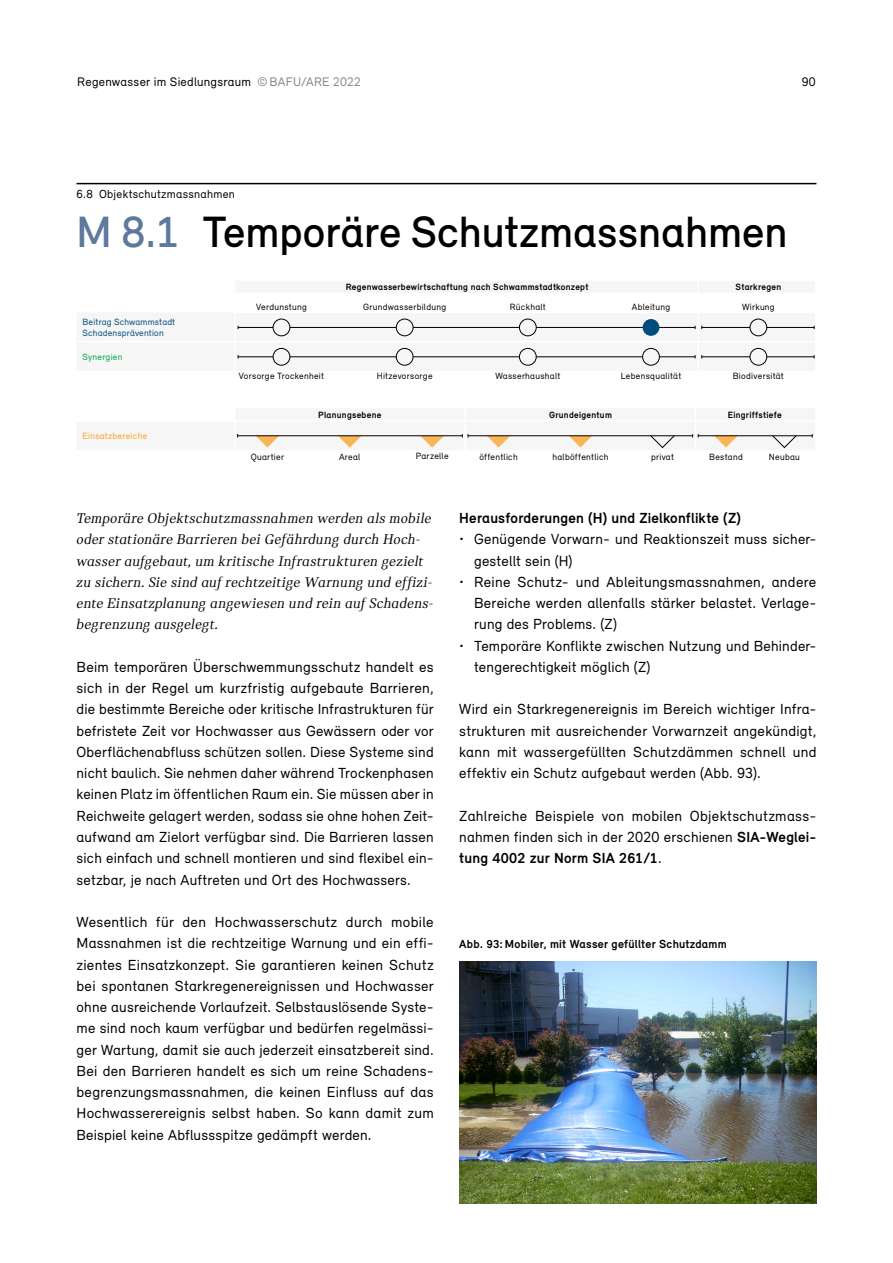
<style>
.page{position:relative;width:893px;height:1263px;background:#fff}
.page>*{position:absolute;margin:0;border:0;box-sizing:border-box;transform-origin:0 0}
._07_Kapiteltitel_Mas{font:500 45px "Relevant";color:#000}
._07_Grundtext{font:15px/21.3px "Relevant";letter-spacing:.015em;color:#000;text-align:justify}
._07_Lead{font:italic 15px/21.3px "Catalog";letter-spacing:.015em;color:#000}
._07_Grundtext_aufz{font:15px/21.3px "Relevant";letter-spacing:.015em;color:#000}
._07_Grundtext_aufz_a{font:15px/21.3px "Relevant";letter-spacing:.015em;color:#000}
._07_Untertitel{font:700 15px "Relevant";letter-spacing:.015em;color:#000}
.t1{font:12.75px "Relevant";letter-spacing:.02em;color:#000}
._08_Legende_Titel{font:700 12px "Relevant";letter-spacing:.02em;color:#000}
.t2{font:12px "Relevant";letter-spacing:.025em;color:#000}
.t3{font:9.3px "Relevant";letter-spacing:.03em;color:#000}
.t4{font:700 9.3px "Relevant";letter-spacing:.03em;color:#000}
.t5{font:9.3px/11.1px "Relevant";letter-spacing:.02em;color:#004c7d}
.t6{font:9.3px "Relevant";letter-spacing:.03em;color:#f6a124}
.t7{font:9.3px "Relevant";letter-spacing:.03em;color:#00a448}
.s1{color:#878787}
.s2{color:#5d799c}
.s3{font-weight:700}
</style>
<div class="page">
<hr style="left:77px;top:183px;width:739px;height:1px;background:#000">
<div style="left:237px;top:318px;width:578px;height:48px;background:#f6f6f6"></div>
<hr style="left:235px;top:341px;width:463px;height:1px;background:#fff">
<hr style="left:698px;top:341px;width:117px;height:1px;background:#fff">
<hr style="left:238px;top:356px;width:457px;height:1px;background:#000">
<hr style="left:238px;top:327px;width:457px;height:1px;background:#000">
<hr style="left:702px;top:356px;width:112px;height:1px;background:#000">
<hr style="left:702px;top:327px;width:112px;height:1px;background:#000">
<svg style="left:695px;top:318px;width:7px;height:48px"></svg>
<div style="left:273px;top:348px;width:17px;height:17px;background:#f6f6f6;border:1px solid #000;border-radius:50%"></div>
<div style="left:273px;top:319px;width:17px;height:17px;background:#f6f6f6;border:1px solid #000;border-radius:50%"></div>
<div style="left:396px;top:348px;width:17px;height:17px;background:#f6f6f6;border:1px solid #000;border-radius:50%"></div>
<div style="left:396px;top:319px;width:17px;height:17px;background:#f6f6f6;border:1px solid #000;border-radius:50%"></div>
<div style="left:519px;top:348px;width:17px;height:17px;background:#f6f6f6;border:1px solid #000;border-radius:50%"></div>
<div style="left:519px;top:319px;width:17px;height:17px;background:#f6f6f6;border:1px solid #000;border-radius:50%"></div>
<div style="left:642px;top:348px;width:18px;height:17px;background:#f6f6f6;border:1px solid #000;border-radius:50%"></div>
<div style="left:643px;top:319px;width:16px;height:17px;background:#004c7d;border-radius:50%"></div>
<div style="left:750px;top:348px;width:17px;height:17px;background:#f6f6f6;border:1px solid #000;border-radius:50%"></div>
<div style="left:750px;top:319px;width:17px;height:17px;background:#f6f6f6;border:1px solid #000;border-radius:50%"></div>
<svg style="left:237px;top:434px;width:576px;height:15px"></svg>
<img style="left:459px;top:961px;width:357px;height:242px">
<p class="t1" style="left:77px;top:74px;width:285px">Regenwasser im Siedlungsraum <span class="s1">©BAFU/ARE 2022</span></p>
<p class="t1" style="left:802px;top:74px;width:16px">90</p>
<p class="t2" style="left:77px;top:187px;width:160px">6.8 Objektschutzmassnahmen</p>
<p class="_07_Kapiteltitel_Mas" style="left:77px;top:204px;width:712px"><span class="s2">M 8.1</span> Temporäre Schutzmassnahmen</p>
<p class="t4" style="left:346px;top:281px;width:244px">Regenwasserbewirtschaftung nach Schwammstadtkonzept</p>
<p class="t4" style="left:735px;top:281px;width:47px">Starkregen</p>
<p class="t5" style="left:83px;top:316px;width:94px">Beitrag Schwammstadt<br>Schadensprävention</p>
<p class="t7" style="left:83px;top:351px;width:41px">Synergien</p>
<p class="t6" style="left:83px;top:431px;width:66px">Einsatzbereiche</p>
<p class="t3" style="left:256px;top:301px;width:52px">Verdunstung</p>
<p class="t3" style="left:363px;top:301px;width:85px">Grundwasserbildung</p>
<p class="t3" style="left:510px;top:301px;width:37px">Rückhalt</p>
<p class="t3" style="left:632px;top:301px;width:40px">Ableitung</p>
<p class="t3" style="left:742px;top:301px;width:34px">Wirkung</p>
<p class="t3" style="left:239px;top:370px;width:87px">Vorsorge Trockenheit</p>
<p class="t3" style="left:377px;top:370px;width:57px">Hitzevorsorge</p>
<p class="t3" style="left:495px;top:370px;width:66px">Wasserhaushalt</p>
<p class="t3" style="left:621px;top:370px;width:62px">Lebensqualität</p>
<p class="t3" style="left:733px;top:370px;width:53px">Biodiversität</p>
<p class="t4" style="left:318px;top:409px;width:65px">Planungsebene</p>
<p class="t4" style="left:549px;top:409px;width:64px">Grundeigentum</p>
<p class="t4" style="left:728px;top:409px;width:55px">Eingriffstiefe</p>
<p class="t3" style="left:251px;top:451px;width:35px">Quartier</p>
<p class="t3" style="left:339px;top:451px;width:23px">Areal</p>
<p class="t3" style="left:416px;top:450px;width:34px">Parzelle</p>
<p class="t3" style="left:479px;top:451px;width:40px">öffentlich</p>
<p class="t3" style="left:552px;top:451px;width:58px">halböffentlich</p>
<p class="t3" style="left:651px;top:451px;width:24px">privat</p>
<p class="t3" style="left:709px;top:451px;width:35px">Bestand</p>
<p class="t3" style="left:769px;top:451px;width:33px">Neubau</p>
<p class="_07_Lead" style="left:77px;top:507px;width:358px">Temporäre Objektschutzmassnahmen werden als mobile oder stationäre Barrieren bei Gefährdung durch Hoch&shy;wasser aufgebaut, um kritische Infrastrukturen gezielt zu sichern. Sie sind auf rechtzeitige Warnung und effizi&shy;ente Einsatzplanung angewiesen und rein auf Schadens&shy;begrenzung ausgelegt.</p>
<p class="_07_Grundtext" style="left:77px;top:656px;width:359px">Beim temporären Überschwemmungsschutz handelt es sich in der Regel um kurzfristig aufgebaute Barrieren, die bestimmte Bereiche oder kritische Infrastrukturen für befristete Zeit vor Hochwasser aus Gewässern oder vor Oberflächenabfluss schützen sollen. Diese Systeme sind nicht baulich. Sie nehmen daher während Trockenphasen keinen Platz im öffentlichen Raum ein. Sie müssen aber in Reichweite gelagert werden, sodass sie ohne hohen Zeit&shy;aufwand am Zielort verfügbar sind. Die Barrieren lassen sich einfach und schnell montieren und sind flexibel ein&shy;setzbar, je nach Auftreten und Ort des Hochwassers.</p>
<p class="_07_Grundtext" style="left:77px;top:911px;width:359px">Wesentlich für den Hochwasserschutz durch mobile Massnahmen ist die rechtzeitige Warnung und ein effi&shy;zientes Einsatzkonzept. Sie garantieren keinen Schutz bei spontanen Starkregenereignissen und Hochwasser ohne ausreichende Vorlaufzeit. Selbstauslösende Syste&shy;me sind noch kaum verfügbar und bedürfen regelmässi&shy;ger Wartung, damit sie auch jederzeit einsatzbereit sind.<br>Bei den Barrieren handelt es sich um reine Schadens&shy;begrenzungsmassnahmen, die keinen Einfluss auf das Hochwasserereignis selbst haben. So kann damit zum Beispiel keine Abflussspitze gedämpft werden.</p>
<h3 class="_07_Untertitel" style="left:459px;top:509px;width:283px">Herausforderungen (H) und Zielkonflikte (Z)</h3>
<p class="_07_Grundtext_aufz" style="left:474px;top:528px;width:344px;text-indent:-15px">• Genügende Vorwarn- und Reaktionszeit muss sicher&shy;gestellt sein (H)</p>
<p class="_07_Grundtext_aufz" style="left:474px;top:571px;width:344px;text-align:justify;text-indent:-15px">• Reine Schutz- und Ableitungsmassnahmen, andere Bereiche werden allenfalls stärker belastet. Verlage&shy;rung des Problems. (Z)</p>
<p class="_07_Grundtext_aufz_a" style="left:474px;top:635px;width:344px;text-indent:-15px">• Temporäre Konflikte zwischen Nutzung und Behinder&shy;tengerechtigkeit möglich (Z)</p>
<p class="_07_Grundtext" style="left:459px;top:698px;width:359px">Wird ein Starkregenereignis im Bereich wichtiger Infra&shy;strukturen mit ausreichender Vorwarnzeit angekündigt, kann mit wassergefüllten Schutzdämmen schnell und effektiv ein Schutz aufgebaut werden (Abb. 93).</p>
<p class="_07_Grundtext" style="left:459px;top:805px;width:359px">Zahlreiche Beispiele von mobilen Objektschutzmass&shy;nahmen finden sich in der 2020 erschienen <span class="s3">SIA-Weglei&shy;tung 4002 zur Norm SIA 261/1</span>.</p>
<p class="_08_Legende_Titel" style="left:459px;top:937px;width:269px">Abb. 93:Mobiler, mit Wasser gefüllter Schutzdamm</p>
</div>
